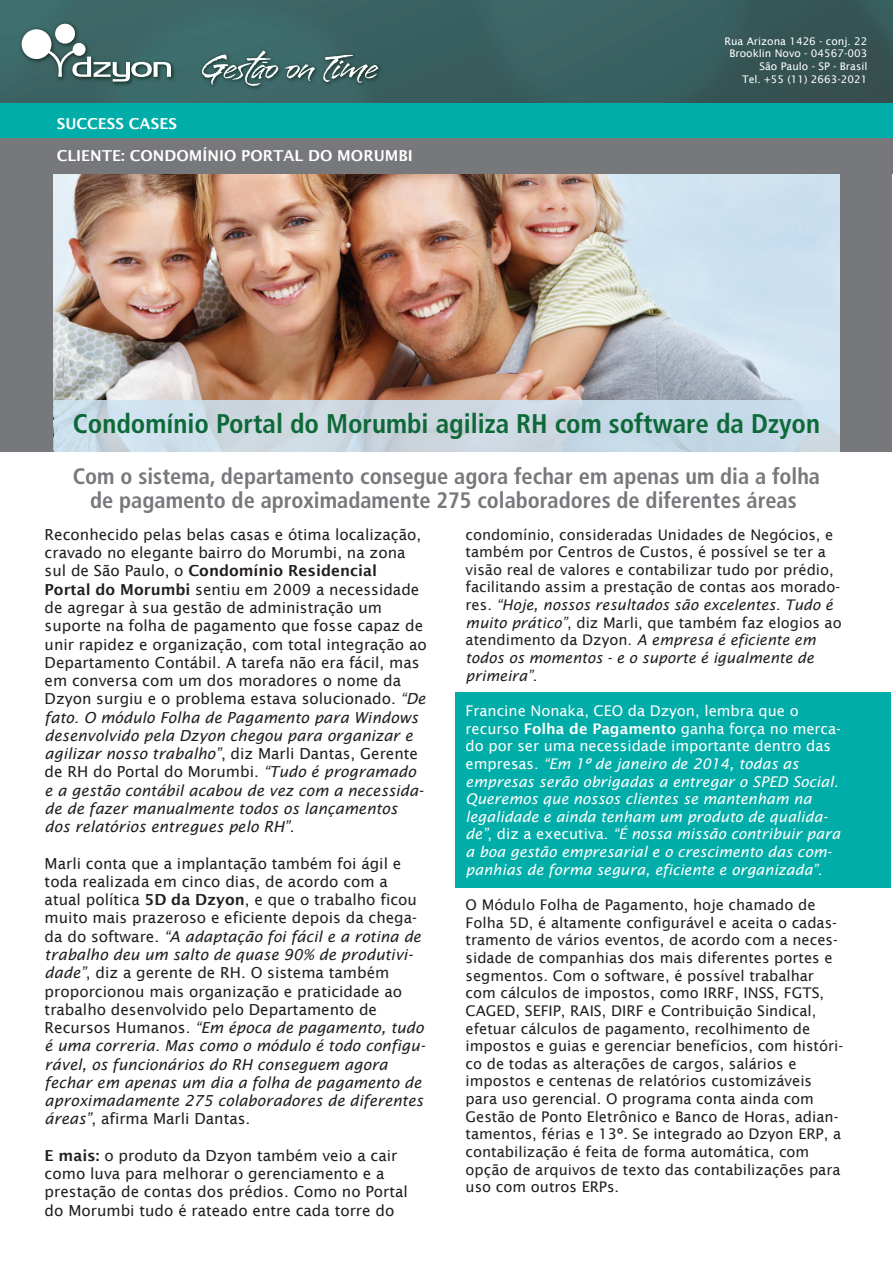
<style>
.page{position:relative;width:893px;height:1263px;background:#fff}
.page>*{position:absolute;margin:0;border:0;box-sizing:border-box;transform-origin:0 0}
.t1{font:700 condensed 27px "Frutiger LT Std";color:#0d6938}
.t2{font:700 condensed 22.35px/24px "Frutiger LT Std";color:#76787b;text-align:center}
.t3{font:15.15px/18.3px "Lucida Sans";color:#231f20}
.t4{font:600 15px/32.7px "Lucida Sans";color:#fff}
.t5{font:14.7px/17.7px "Lucida Sans";color:#231f20}
.t6{font:italic 14.7px/17.7px "Lucida Sans";color:#fff}
.t7{font:10.5px/12.6px "Lucida Sans";color:#fff;text-align:right}
.s1{font-weight:600}
.s2{font-style:italic}
.s3{font-style:normal}
.s4{font-weight:600;font-style:normal}
</style>
<div class="page">
<div style="left:0;top:174px;width:891px;height:278px;background:#76787b"></div>
<img style="left:54px;top:174px;width:785px;height:226px">
<svg style="left:54px;top:400px;width:785px;height:52px;background:#cad8e3"></svg>
<div style="left:455px;top:692px;width:436px;height:195px;background:#00ada8"></div>
<img style="left:0;top:0;width:893px;height:103px">
<div style="left:17px;top:19px;width:161px;height:69px;background:#3d6767"></div>
<svg style="left:22px;top:24px;width:149px;height:58px"></svg>
<img style="left:198px;top:46px;width:187px;height:47px">
<svg style="left:202px;top:51px;width:76px;height:35px;background:#618280"></svg>
<svg style="left:285px;top:64px;width:30px;height:17px"></svg>
<svg style="left:323px;top:55px;width:55px;height:28px;background:#627e7c"></svg>
<div style="left:0;top:103px;width:893px;height:36px;background:#00ada8"></div>
<div style="left:0;top:139px;width:893px;height:35px;background:#76787b"></div>
<p class="t4" style="left:57px;top:107px;width:358px">SUCCESS CASES<br>CLIENTE: CONDOMÍNIO PORTAL DO MORUMBI</p>
<p class="t7" style="left:724px;top:35px;width:145px">Rua Arizona 1426 - conj. 22<br>Brooklin Novo - 04567-003<br>São Paulo - SP - Brasil<br>Tel. +55 (11) 2663-2021</p>
<h1 class="t1" style="left:73px;top:408px;width:749px">Condomínio Portal do Morumbi agiliza RH com software da Dzyon</h1>
<h2 class="t2" style="left:73px;top:464px;width:749px">Com o sistema, departamento consegue agora fechar em apenas um dia a folha de pagamento de aproximadamente 275 colaboradores de diferentes áreas</h2>
<p class="t3" style="left:45px;top:525px;width:384px">Reconhecido pelas belas casas e ótima localização, cravado no elegante bairro do Morumbi, na zona sul de São Paulo, o <span class="s1">Condomínio Residencial Portal do Morumbi</span> sentiu em 2009 a necessidade de agregar à sua gestão de administração um suporte na folha de pagamento que fosse capaz de unir rapidez e organização, com total integração ao Departamento Contábil. A tarefa não era fácil, mas em conversa com um dos moradores o nome da Dzyon surgiu e o problema estava solucionado. <span class="s2">“De fato. O módulo Folha de Pagamento para Windows desenvolvido pela Dzyon chegou para organizar e agilizar nosso trabalho”</span>, diz Marli Dantas, Gerente de RH do Portal do Morumbi. <span class="s2">“Tudo é programado e a gestão contábil acabou de vez com a necessida&shy;de de fazer manualmente todos os lançamentos<br>dos relatórios entregues pelo RH”</span>.</p>
<p class="t3" style="left:45px;top:854px;width:382px">Marli conta que a implantação também foi ágil e toda realizada em cinco dias, de acordo com a atual política <span class="s1">5D da Dzyon</span>, e que o trabalho ficou muito mais prazeroso e eficiente depois da chega&shy;da do software. <span class="s2">“A adaptação foi fácil e a rotina de trabalho deu um salto de quase 90% de produtivi&shy;dade”</span>, diz a gerente de RH. O sistema também proporcionou mais organização e praticidade ao trabalho desenvolvido pelo Departamento de Recursos Humanos. <span class="s2">“Em época de pagamento, tudo é uma correria. Mas como o módulo é todo configu&shy;rável, os funcionários do RH conseguem agora fechar em apenas um dia a folha de pagamento de aproximadamente 275 colaboradores de diferentes áreas”</span>, afirma Marli Dantas.</p>
<p class="t3" style="left:45px;top:1146px;width:365px"><span class="s1">E mais:</span> o produto da Dzyon também veio a cair como luva para melhorar o gerenciamento e a prestação de contas dos prédios. Como no Portal do Morumbi tudo é rateado entre cada torre do</p>
<p class="t5" style="left:466px;top:525px;width:378px">condomínio, consideradas Unidades de Negócios, e também por Centros de Custos, é possível se ter a visão real de valores e contabilizar tudo por prédio, facilitando assim a prestação de contas aos morado&shy;res. <span class="s2">“Hoje, nossos resultados são excelentes. Tudo é muito prático”</span>, diz Marli, que também faz elogios ao atendimento da Dzyon. <span class="s2">A empresa é eficiente em todos os momentos - e o suporte é igualmente de primeira”</span>.</p>
<p class="t6" style="left:466px;top:702px;width:377px"><span class="s3">Francine Nonaka, CEO da Dzyon, lembra que o recurso</span> <span class="s4">Folha de Pagamento</span> <span class="s3">ganha força no merca&shy;do por ser uma necessidade importante dentro das empresas.</span> “Em 1º de janeiro de 2014, todas as empresas serão obrigadas a entregar o SPED Social.<br>Queremos que nossos clientes se mantenham na legalidade e ainda tenham um produto de qualida&shy;de”<span class="s3">, diz a executiva.</span> “É nossa missão contribuir para a boa gestão empresarial e o crescimento das com&shy;panhias de forma segura, eficiente e organizada”<span class="s3">.</span></p>
<p class="t5" style="left:466px;top:896px;width:379px">O Módulo Folha de Pagamento, hoje chamado de Folha 5D, é altamente configurável e aceita o cadas&shy;tramento de vários eventos, de acordo com a neces&shy;sidade de companhias dos mais diferentes portes e segmentos. Com o software, é possível trabalhar com cálculos de impostos, como IRRF, INSS, FGTS, CAGED, SEFIP, RAIS, DIRF e Contribuição Sindical, efetuar cálculos de pagamento, recolhimento de impostos e guias e gerenciar benefícios, com históri&shy;co de todas as alterações de cargos, salários e impostos e centenas de relatórios customizáveis para uso gerencial. O programa conta ainda com Gestão de Ponto Eletrônico e Banco de Horas, adian&shy;tamentos, férias e 13º. Se integrado ao Dzyon ERP, a contabilização é feita de forma automática, com opção de arquivos de texto das contabilizações para uso com outros ERPs.</p>
</div>
